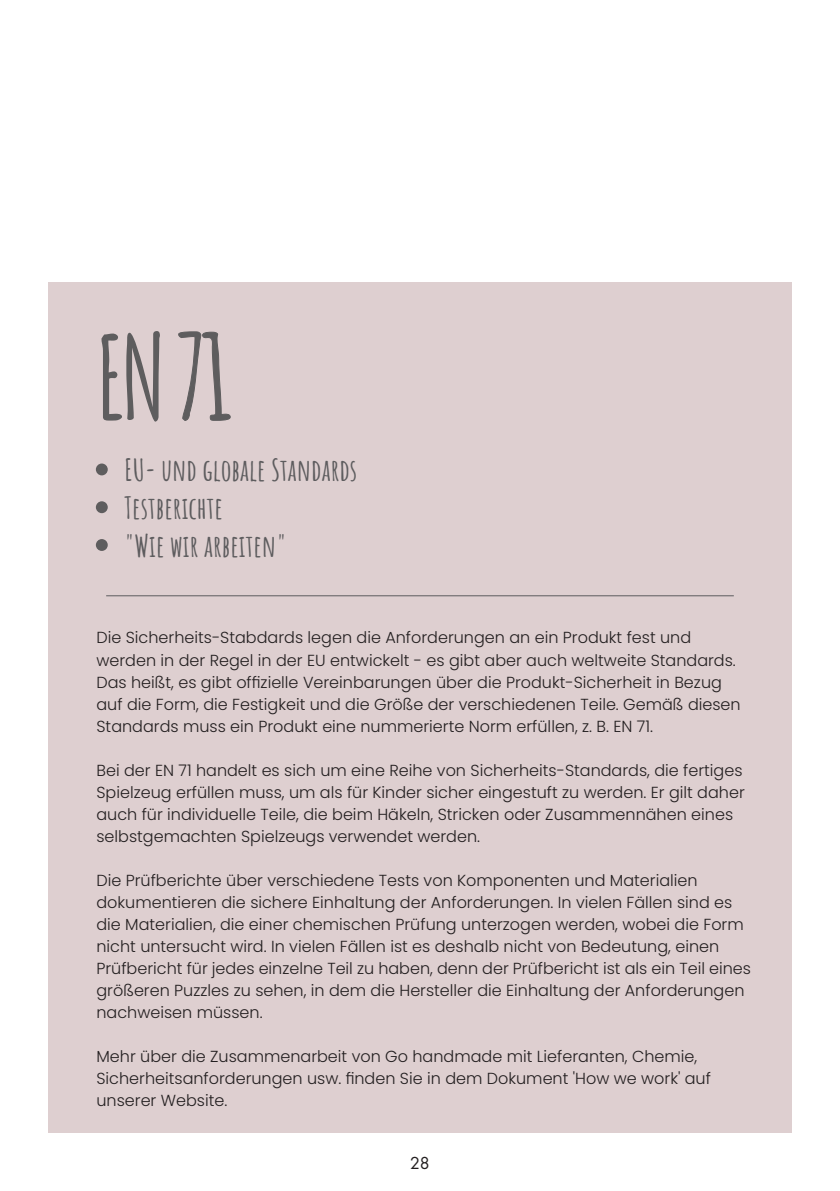
<style>
.page{position:relative;width:840px;height:1191px;background:#fff}
.page>*{position:absolute;margin:0;border:0;box-sizing:border-box;transform-origin:0 0}
.t1{font:700 114px "Amatic SC";color:#5e5d5e}
.t2{font:700 30px "Amatic SC";color:#5d5c5e}
.t3{font:300 16px/22px "Poppins";color:#231f20}
.t4{font:16px "Futura Std";color:#231f20}
</style>
<div class="page">
<div style="left:48px;top:282px;width:743px;height:850px;background:#decfd0"></div>
<div style="left:96px;top:501px;width:12px;height:12px;background:#5e5d5e;border-radius:50%"></div>
<div style="left:96px;top:463px;width:12px;height:12px;background:#5e5d5e;border-radius:50%"></div>
<div style="left:96px;top:539px;width:12px;height:12px;background:#5e5d5e;border-radius:50%"></div>
<hr style="left:106px;top:595px;width:627px;height:1px;background:#5d5c5e">
<p class="t1" style="left:95px;top:290px;width:139px">EN 71</p>
<p class="t2" style="left:124px;top:447px;width:234px">EU- und globale Standards</p>
<p class="t2" style="left:124px;top:485px;width:100px">Testberichte</p>
<p class="t2" style="left:124px;top:523px;width:163px">"Wie wir arbeiten"</p>
<p class="t3" style="left:96px;top:627px;width:645px">Die Sicherheits-Stabdards legen die Anforderungen an ein Produkt fest und werden in der Regel in der EU entwickelt - es gibt aber auch weltweite Standards.<br>Das heißt, es gibt offizielle Vereinbarungen über die Produkt-Sicherheit in Bezug auf die Form, die Festigkeit und die Größe der verschiedenen Teile. Gemäß diesen Standards muss ein Produkt eine nummerierte Norm erfüllen, z. B. EN 71.</p>
<p class="t3" style="left:96px;top:759px;width:649px">Bei der EN 71 handelt es sich um eine Reihe von Sicherheits-Standards, die fertiges Spielzeug erfüllen muss, um als für Kinder sicher eingestuft zu werden. Er gilt daher auch für individuelle Teile, die beim Häkeln, Stricken oder Zusammennähen eines selbstgemachten Spielzeugs verwendet werden.</p>
<p class="t3" style="left:96px;top:869px;width:655px">Die Prüfberichte über verschiedene Tests von Komponenten und Materialien dokumentieren die sichere Einhaltung der Anforderungen. In vielen Fällen sind es die Materialien, die einer chemischen Prüfung unterzogen werden, wobei die Form nicht untersucht wird. In vielen Fällen ist es deshalb nicht von Bedeutung, einen Prüfbericht für jedes einzelne Teil zu haben, denn der Prüfbericht ist als ein Teil eines größeren Puzzles zu sehen, in dem die Hersteller die Einhaltung der Anforderungen nachweisen müssen.</p>
<p class="t3" style="left:96px;top:1045px;width:615px">Mehr über die Zusammenarbeit von Go handmade mit Lieferanten, Chemie,<br>Sicherheitsanforderungen usw. finden Sie in dem Dokument 'How we work' auf unserer Website.</p>
<p class="t4" style="left:410px;top:1153px;width:21px">28</p>
</div>
